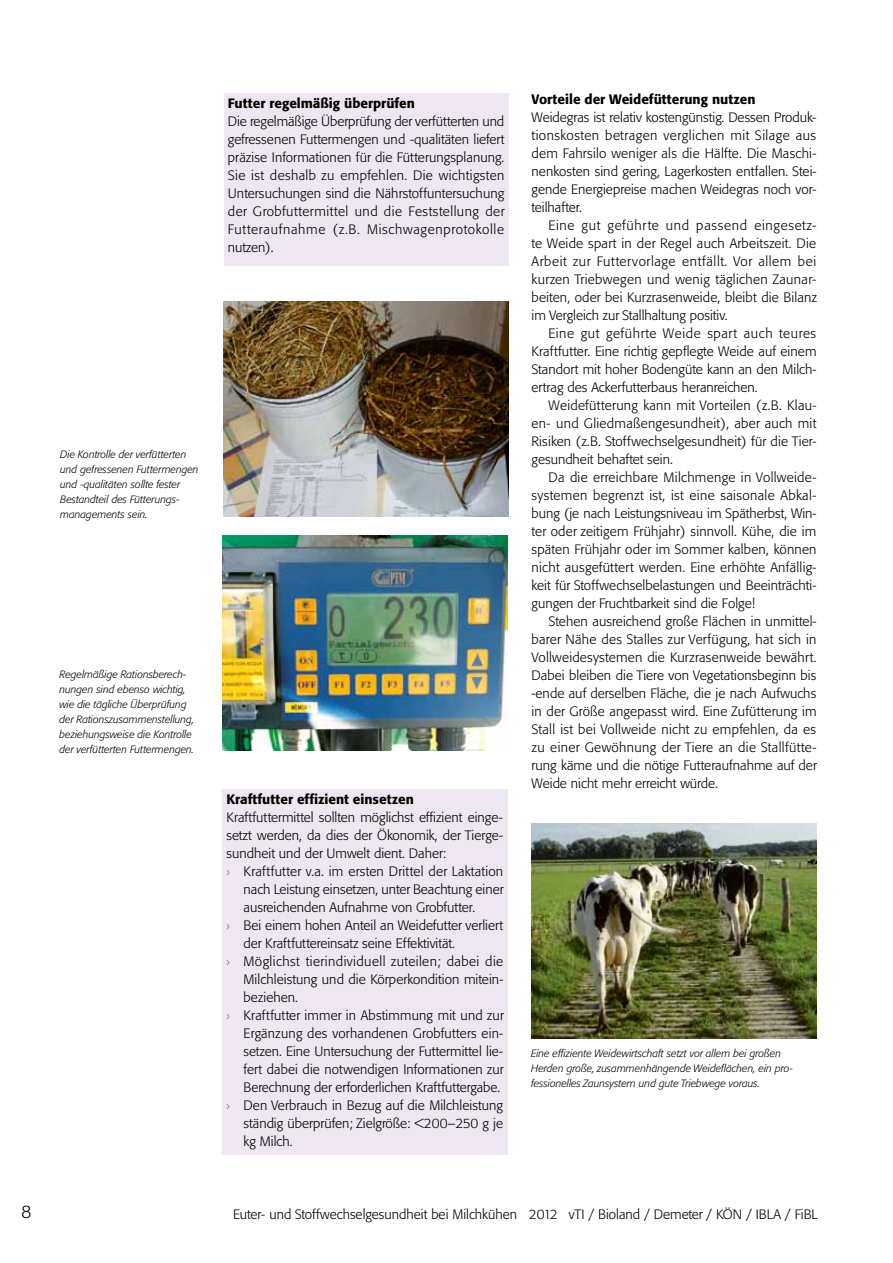
<style>
.page{position:relative;width:893px;height:1263px;background:#fff}
.page>*{position:absolute;margin:0;border:0;box-sizing:border-box;transform-origin:0 0}
.t1{font:300 18px "Formata BQ";color:#000}
.t2{font:300 13.5px/18px "Formata BQ";color:#000;text-align:justify}
.t3{font:500 13.5px "Formata BQ";color:#000}
.t4{font:300 13.5px "Formata BQ";letter-spacing:.03em;color:#000}
.t5{font:italic 300 10.5px/15px "Formata BQ";color:#000}
.s1{font-family:"Myriad Pro";font-weight:400;color:#9665a0}
</style>
<div class="page">
<div style="left:222px;top:789px;width:285px;height:365px;background:#eee7f1"></div>
<div style="left:224px;top:93px;width:285px;height:172px;background:#eee7f1"></div>
<img style="left:223px;top:302px;width:285px;height:215px">
<img style="left:223px;top:536px;width:285px;height:214px">
<img style="left:532px;top:824px;width:284px;height:215px">
<p class="t5" style="left:60px;top:446px;width:140px">Die Kontrolle der verfütterten und gefressenen Futtermengen und -qualitäten sollte fester<br>Bestandteil des Fütterungs&shy;managements sein.</p>
<p class="t5" style="left:60px;top:666px;width:136px">Regelmäßige Rationsberech&shy;nungen sind ebenso wichtig, wie die tägliche Überprüfung der Rationszusammenstellung, beziehungsweise die Kontrolle der verfütterten Futtermengen.</p>
<p class="t3" style="left:228px;top:95px;width:189px">Futter regelmäßig überprüfen</p>
<p class="t2" style="left:228px;top:113px;width:278px">Die regelmäßige Überprüfung der verfütterten und gefressenen Futtermengen und -qualitäten liefert präzise Informationen für die Fütterungsplanung.<br>Sie ist deshalb zu empfehlen. Die wichtigsten Untersuchungen sind die Nährstoffuntersuchung der Grobfuttermittel und die Feststellung der Futteraufnahme (z.B. Mischwagenprotokolle nutzen).</p>
<p class="t3" style="left:227px;top:791px;width:189px">Kraftfutter effizient einsetzen</p>
<p class="t2" style="left:227px;top:808px;width:278px">Kraftfuttermittel sollten möglichst effizient einge-</p>
<p class="t2" style="left:227px;top:826px;width:278px">setzt werden, da dies der Ökonomik, der Tierge-</p>
<p class="t2" style="left:227px;top:844px;width:221px">sundheit und der Umwelt dient. Daher:</p>
<p class="t2" style="left:227px;top:862px;width:278px"><span class="s1">›</span> Kraftfutter v.a. im ersten Drittel der Laktation</p>
<p class="t2" style="left:244px;top:880px;width:262px">nach Leistung einsetzen, unter Beachtung einer</p>
<p class="t2" style="left:244px;top:898px;width:233px">ausreichenden Aufnahme von Grobfutter.</p>
<p class="t2" style="left:227px;top:916px;width:278px"><span class="s1">›</span> Bei einem hohen Anteil an Weidefutter verliert</p>
<p class="t2" style="left:244px;top:934px;width:213px">der Kraftfuttereinsatz seine Effektivität.</p>
<p class="t4" style="left:227px;top:953px;width:278px"><span class="s1">›</span> Möglichst tierindividuell zuteilen; dabei die</p>
<p class="t2" style="left:244px;top:970px;width:261px">Milchleistung und die Körperkondition mitein-</p>
<p class="t2" style="left:244px;top:988px;width:56px">beziehen.</p>
<p class="t2" style="left:227px;top:1006px;width:279px"><span class="s1">›</span> Kraftfutter immer in Abstimmung mit und zur</p>
<p class="t2" style="left:244px;top:1024px;width:261px">Ergänzung des vorhandenen Grobfutters ein-</p>
<p class="t2" style="left:244px;top:1042px;width:261px">setzen. Eine Untersuchung der Futtermittel lie-</p>
<p class="t2" style="left:244px;top:1060px;width:262px">fert dabei die notwendigen Informationen zur</p>
<p class="t2" style="left:244px;top:1078px;width:258px">Berechnung der erforderlichen Kraftfuttergabe.</p>
<p class="t2" style="left:227px;top:1096px;width:278px"><span class="s1">›</span> Den Verbrauch in Bezug auf die Milchleistung</p>
<p class="t2" style="left:244px;top:1114px;width:261px">ständig überprüfen; Zielgröße: &lt;200–250 g je</p>
<p class="t2" style="left:244px;top:1132px;width:50px">kg Milch.</p>
<p class="t3" style="left:531px;top:91px;width:226px">Vorteile der Weidefütterung nutzen</p>
<p class="t2" style="left:531px;top:108px;width:286px">Weidegras ist relativ kostengünstig. Dessen Produk&shy;tionskosten betragen verglichen mit Silage aus dem Fahrsilo weniger als die Hälfte. Die Maschi&shy;nenkosten sind gering, Lagerkosten entfallen. Stei&shy;gende Energiepreise machen Weidegras noch vor&shy;teilhafter.</p>
<p class="t2" style="left:532px;top:216px;width:287px;text-indent:17px">Eine gut geführte und passend eingesetz&shy;te Weide spart in der Regel auch Arbeitszeit. Die Arbeit zur Futtervorlage entfällt. Vor allem bei kurzen Triebwegen und wenig täglichen Zaunar&shy;beiten, oder bei Kurzrasenweide, bleibt die Bilanz im Vergleich zur Stallhaltung positiv.</p>
<p class="t2" style="left:532px;top:324px;width:286px;text-indent:17px">Eine gut geführte Weide spart auch teures Kraftfutter. Eine richtig gepflegte Weide auf einem Standort mit hoher Bodengüte kann an den Milch&shy;ertrag des Ackerfutterbaus heranreichen.</p>
<p class="t2" style="left:532px;top:396px;width:286px;text-indent:17px">Weidefütterung kann mit Vorteilen (z.B. Klau&shy;en- und Gliedmaßengesundheit), aber auch mit Risiken (z.B. Stoffwechselgesundheit) für die Tier&shy;gesundheit behaftet sein.</p>
<p class="t2" style="left:532px;top:468px;width:287px;text-indent:17px">Da die erreichbare Milchmenge in Vollweide&shy;systemen begrenzt ist, ist eine saisonale Abkal&shy;bung (je nach Leistungsniveau im Spätherbst, Win&shy;ter oder zeitigem Frühjahr) sinnvoll. Kühe, die im späten Frühjahr oder im Sommer kalben, können nicht ausgefüttert werden. Eine erhöhte Anfällig&shy;keit für Stoffwechselbelastungen und Beeinträchti&shy;gungen der Fruchtbarkeit sind die Folge!</p>
<p class="t2" style="left:532px;top:612px;width:287px;text-indent:17px">Stehen ausreichend große Flächen in unmittel&shy;barer Nähe des Stalles zur Verfügung, hat sich in Vollweidesystemen die Kurzrasenweide bewährt.<br>Dabei bleiben die Tiere von Vegetationsbeginn bis -ende auf derselben Fläche, die je nach Aufwuchs in der Größe angepasst wird. Eine Zufütterung im Stall ist bei Vollweide nicht zu empfehlen, da es zu einer Gewöhnung der Tiere an die Stallfütte&shy;rung käme und die nötige Futteraufnahme auf der Weide nicht mehr erreicht würde.</p>
<p class="t5" style="left:531px;top:1046px;width:263px">Eine effiziente Weidewirtschaft setzt vor allem bei großen<br>Herden große, zusammenhängende Weideflächen, ein pro&shy;fessionelles Zaunsystem und gute Triebwege voraus.</p>
<h1 class="t1" style="left:21px;top:1201px;width:12px">8</h1>
<p class="t2" style="left:233px;top:1205px;width:586px">Euter- und Stoffwechselgesundheit bei Milchkühen 2012 vTI / Bioland / Demeter / KÖN / IBLA / FiBL</p>
</div>
